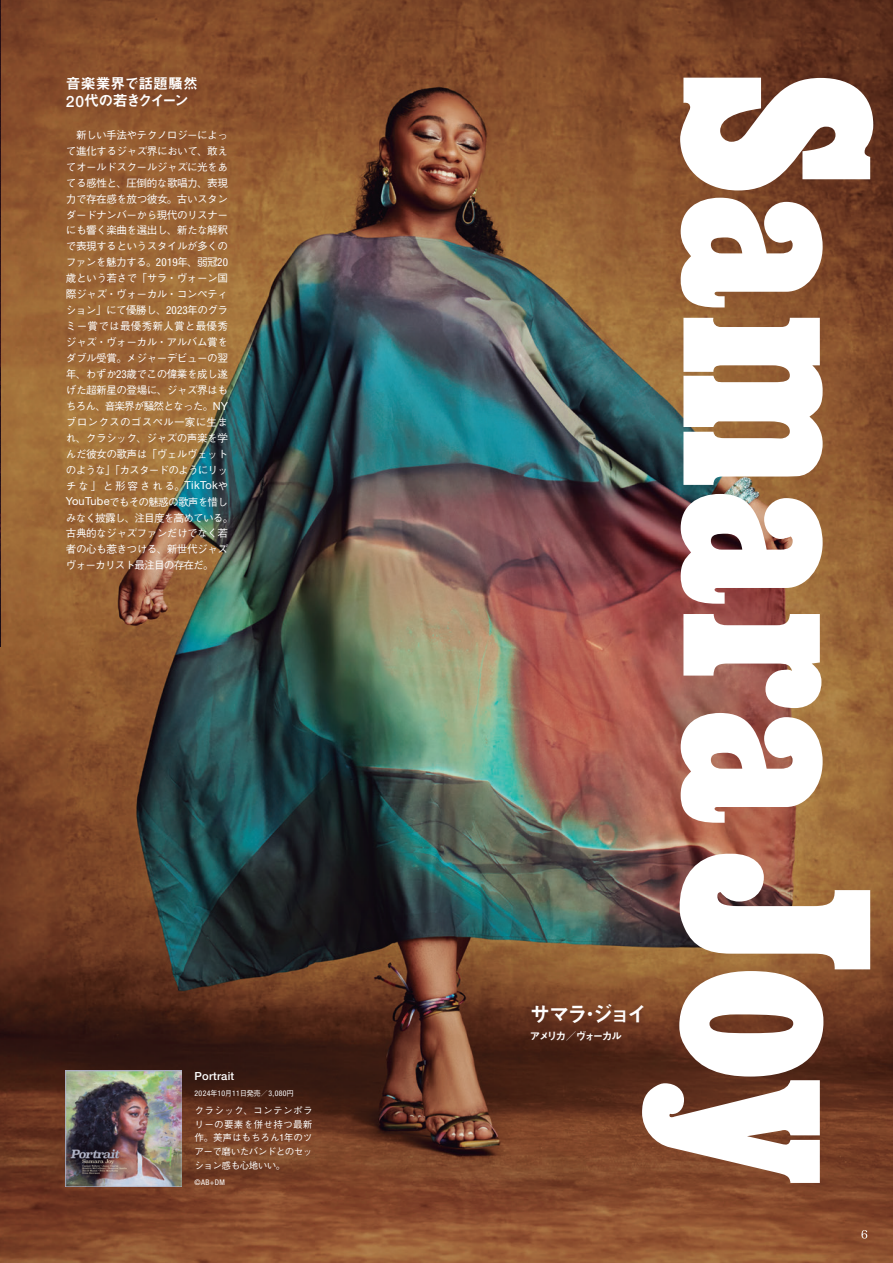
<style>
.page{position:relative;width:893px;height:1263px;background:#fff}
.page>*{position:absolute;margin:0;border:0;box-sizing:border-box;transform-origin:0 0}
.t1{font:279.9px "Egyptienne MN";letter-spacing:-.02em;color:#fff}
.t2{font:21.3px "Midashi Go Pr 6 MB31";letter-spacing:-.18em;color:#fff}
.t3{font:14.85px/17px "Midashi Go Pr 6 MB31";letter-spacing:-.03em;color:#fff}
.t4{font:500 11.1px "Helvetica Neue LT Std";letter-spacing:.02em;color:#fff}
.t5{font:500 10.65px/15.9px "Gothic BBB Pr 6 N";letter-spacing:-.05em;color:#fff}
.t6{font:10.65px "Midashi Go Pr 6 MB31";letter-spacing:-.17em;color:#fff}
.t7{font:500 9.6px/13.8px "Gothic BBB Pr 6 N";letter-spacing:-.03em;color:#fff;text-align:justify}
.t8{font:condensed 7.8px "Helvetica Neue LT Std";letter-spacing:.05em;color:#fff}
.s1{font-family:"Helvetica Neue LT Std";font-weight:500;font-size:15.6px}
.s2{font-family:"Helvetica Neue LT Std";font-weight:400;font-stretch:condensed;font-size:11.1px}
.s3{font-family:"Helvetica Neue LT Std";font-weight:400;font-size:11.1px}
.s4{font-family:"Futo Go B101 Pr 5";font-weight:700}
.s5{font-family:"Gothic BBB Pr 6 N";font-weight:500;font-stretch:normal;font-size:7.5px}
.s6{font-family:"Helvetica Neue LT Std";font-weight:400;font-stretch:condensed;font-size:9.9px}
</style>
<div class="page">
<img style="left:0;top:0;width:893px;height:1263px">
<img style="left:0;top:0;width:1px;height:646px">
<img style="left:66px;top:1070px;width:116px;height:116px">
<svg style="left:861px;top:1230px;width:6px;height:8px"></svg>
<h3 class="t3" style="left:66px;top:75px;width:134px">音楽業界で話題騒然<br><span class="s1">20</span>代の若きクイーン</h3>
<h1 class="t1" style="left:926px;top:72px;width:1116px;rotate:90deg">SamaraJoy</h1>
<p class="t5" style="left:66px;top:126px;width:169px">　新しい手法やテクノロジーによって進化するジャズ界において、敢えてオールドスクールジャズに光をあてる感性と、圧倒的な歌唱力、表現力で存在感を放つ彼女。古いスタンダードナンバーから現代のリスナーにも響く楽曲を選出し、新たな解釈で表現するというスタイルが多くのファンを魅力する。<span class="s2">2019</span>年、弱冠<span class="s2">20</span>歳という若さで「サラ・ヴォーン国際ジャズ・ヴォーカル・コンペティション」にて優勝し、<span class="s2">2023</span>年のグラミー賞では最優秀新人賞と最優秀ジャズ・ヴォーカル・アルバム賞をダブル受賞。メジャーデビューの翌年、わずか<span class="s2">23</span>歳でこの偉業を成し遂げた超新星の登場に、ジャズ界はもちろん、音楽界が騒然となった。<span class="s3">NY</span>ブロンクスのゴスペル一家に生まれ、クラシック、ジャズの声楽を学んだ彼女の歌声は「ヴェルヴェットのような」「カスタードのようにリッチな」と形容される。<span class="s3">TikTok</span>や<br><span class="s3">YouTube</span>でもその魅惑の歌声を惜しみなく披露し、注目度を高めている。古典的なジャズファンだけでなく若者の心も惹きつける、新世代ジャズヴォーカリスト最注目の存在だ。</p>
<h2 class="t2" style="left:529px;top:997px;width:120px">サマラ<span class="s4">・</span>ジョイ</h2>
<p class="t6" style="left:530px;top:1028px;width:94px">アメリカ<span class="s4">／</span>ヴォーカル</p>
<p class="t4" style="left:195px;top:1069px;width:41px">Portrait</p>
<p class="t8" style="left:195px;top:1088px;width:101px">2024<span class="s5">年</span>10<span class="s5">月</span>11<span class="s5">日発売／</span>3,080<span class="s5">円</span></p>
<p class="t7" style="left:195px;top:1103px;width:120px">クラシック、コンテンポラリーの要素を併せ持つ最新作。美声はもちろん<span class="s6">1</span>年のツアーで磨いたバンドとのセッション感も心地いい。</p>
<p class="t8" style="left:195px;top:1178px;width:32px">©AB+DM</p>
</div>
